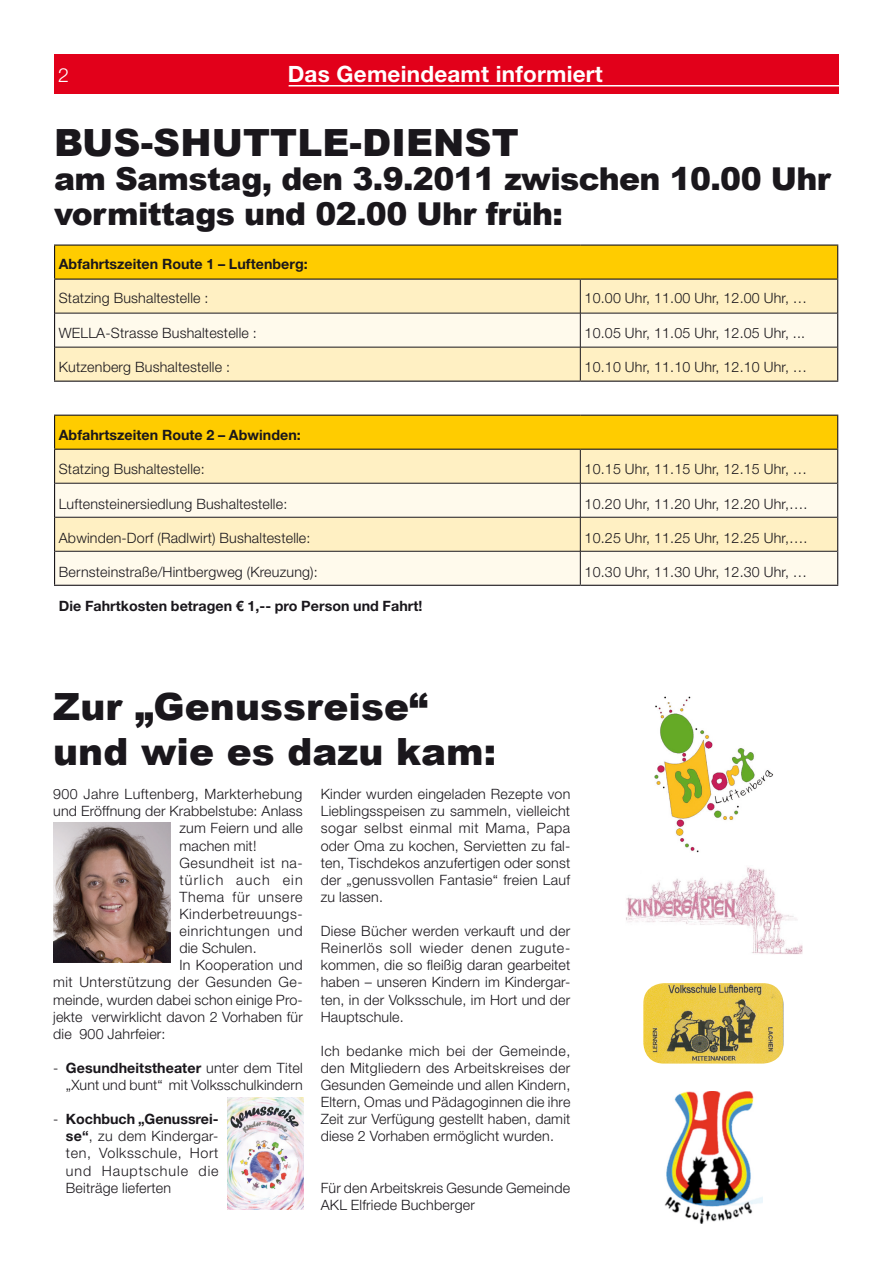
<style>
.page{position:relative;width:893px;height:1263px;background:#fff}
.page>*{position:absolute;margin:0;border:0;box-sizing:border-box;transform-origin:0 0}
.t1{font:900 37.5px/44.7px "Arial";color:#1a171c}
.t2{font:900 31.5px/34.5px "Arial";letter-spacing:-.02em;color:#1a171c}
.t3{font:700 22.5px "Helvetica Neue LT Std";letter-spacing:.01em;color:#fff}
.t4{font:300 19.5px "Helvetica Neue LT Std";color:#fff}
.t5{font:300 14.25px/17.1px "Helvetica Neue LT Std";letter-spacing:.015em;color:#1a171c;text-align:justify}
.t6{font:700 14.25px "Helvetica Neue LT Std";letter-spacing:.005em;color:#1a171c}
.t7{font:300 14.25px "Helvetica Neue LT Std";letter-spacing:.035em;color:#1a171c}
.t8{font:300 14.25px "Helvetica Neue LT Std";letter-spacing:.045em;color:#1a171c}
.t9{font:300 14.25px "Helvetica Neue LT Std";letter-spacing:.04em;color:#1a171c}
.t10{font:300 14.25px "Helvetica Neue LT Std";letter-spacing:.085em;color:#1a171c}
.s1{font-weight:700}
</style>
<div class="page">
<div style="left:54px;top:54px;width:785px;height:40px;background:#e2001a"></div>
<hr style="left:289px;top:85px;width:550px;height:1px;background:#fff">
<div style="left:55px;top:246px;width:782px;height:33px;background:#fc0"></div>
<div style="left:55px;top:280px;width:782px;height:33px;background:#fff0c3"></div>
<svg style="left:55px;top:314px;width:783px;height:271px;background:#fcf4db"></svg>
<div style="left:55px;top:416px;width:782px;height:33px;background:#fc0"></div>
<hr style="left:54px;top:244px;width:526px;height:2px;background:#1a171c">
<hr style="left:54px;top:246px;width:1px;height:33px;background:#1a171c">
<hr style="left:580px;top:244px;width:258px;height:2px;background:#1a171c">
<hr style="left:837px;top:246px;width:1px;height:33px;background:#1a171c">
<hr style="left:54px;top:280px;width:1px;height:33px;background:#1a171c">
<hr style="left:837px;top:280px;width:1px;height:33px;background:#1a171c">
<hr style="left:54px;top:313px;width:1px;height:34px;background:#1a171c">
<hr style="left:837px;top:313px;width:1px;height:34px;background:#1a171c">
<hr style="left:54px;top:347px;width:1px;height:34px;background:#1a171c">
<hr style="left:837px;top:347px;width:1px;height:34px;background:#1a171c">
<hr style="left:54px;top:381px;width:526px;height:1px;background:#1a171c">
<hr style="left:580px;top:381px;width:258px;height:1px;background:#1a171c">
<hr style="left:54px;top:415px;width:526px;height:1px;background:#1a171c">
<hr style="left:54px;top:416px;width:1px;height:33px;background:#1a171c">
<hr style="left:580px;top:415px;width:258px;height:1px;background:#1a171c">
<hr style="left:837px;top:416px;width:1px;height:33px;background:#1a171c">
<hr style="left:54px;top:450px;width:1px;height:33px;background:#1a171c">
<hr style="left:837px;top:450px;width:1px;height:33px;background:#1a171c">
<hr style="left:54px;top:483px;width:1px;height:34px;background:#1a171c">
<hr style="left:837px;top:483px;width:1px;height:34px;background:#1a171c">
<hr style="left:54px;top:517px;width:1px;height:34px;background:#1a171c">
<hr style="left:837px;top:517px;width:1px;height:34px;background:#1a171c">
<hr style="left:54px;top:551px;width:1px;height:34px;background:#1a171c">
<hr style="left:837px;top:551px;width:1px;height:34px;background:#1a171c">
<hr style="left:54px;top:585px;width:526px;height:1px;background:#1a171c">
<hr style="left:580px;top:585px;width:258px;height:1px;background:#1a171c">
<hr style="left:580px;top:450px;width:1px;height:33px;background:#1a171c">
<hr style="left:55px;top:483px;width:525px;height:1px;background:#1a171c">
<hr style="left:580px;top:483px;width:257px;height:1px;background:#1a171c">
<hr style="left:580px;top:483px;width:1px;height:34px;background:#1a171c">
<hr style="left:55px;top:517px;width:525px;height:1px;background:#1a171c">
<hr style="left:580px;top:517px;width:257px;height:1px;background:#1a171c">
<hr style="left:580px;top:517px;width:1px;height:34px;background:#1a171c">
<hr style="left:55px;top:551px;width:525px;height:1px;background:#1a171c">
<hr style="left:580px;top:551px;width:257px;height:1px;background:#1a171c">
<hr style="left:580px;top:551px;width:1px;height:34px;background:#1a171c">
<hr style="left:580px;top:280px;width:1px;height:33px;background:#1a171c">
<hr style="left:55px;top:313px;width:525px;height:1px;background:#1a171c">
<hr style="left:580px;top:313px;width:257px;height:1px;background:#1a171c">
<hr style="left:580px;top:313px;width:1px;height:34px;background:#1a171c">
<hr style="left:55px;top:347px;width:525px;height:1px;background:#1a171c">
<hr style="left:580px;top:347px;width:257px;height:1px;background:#1a171c">
<hr style="left:580px;top:347px;width:1px;height:34px;background:#1a171c">
<hr style="left:54px;top:279px;width:526px;height:1px;background:#1a171c">
<hr style="left:580px;top:279px;width:258px;height:1px;background:#1a171c">
<hr style="left:54px;top:449px;width:526px;height:1px;background:#1a171c">
<hr style="left:580px;top:449px;width:258px;height:1px;background:#1a171c">
<img style="left:654px;top:696px;width:120px;height:157px">
<img style="left:664px;top:1092px;width:99px;height:132px">
<img style="left:626px;top:867px;width:177px;height:87px">
<img style="left:643px;top:983px;width:140px;height:80px">
<img style="left:53px;top:822px;width:118px;height:140px">
<img style="left:227px;top:1097px;width:77px;height:113px">
<h3 class="t4" style="left:58px;top:63px;width:12px">2</h3>
<h3 class="t3" style="left:288px;top:60px;width:317px">Das Gemeindeamt informiert</h3>
<h1 class="t1" style="left:54px;top:119px;width:466px">Bus-Shuttle-Dienst</h1>
<h2 class="t2" style="left:54px;top:161px;width:779px">am Samstag, den 3.9.2011 zwischen 10.00 Uhr vormittags und 02.00 Uhr früh:</h2>
<p class="t6" style="left:59px;top:255px;width:250px">Abfahrtszeiten Route 1 – Luftenberg:</p>
<p class="t5" style="left:59px;top:289px;width:151px">Statzing Bushaltestelle :</p>
<p class="t5" style="left:585px;top:289px;width:224px">10.00 Uhr, 11.00 Uhr, 12.00 Uhr, …</p>
<p class="t5" style="left:59px;top:324px;width:200px">WELLA-Strasse Bushaltestelle :</p>
<p class="t5" style="left:585px;top:324px;width:222px">10.05 Uhr, 11.05 Uhr, 12.05 Uhr, ...</p>
<p class="t5" style="left:59px;top:358px;width:173px">Kutzenberg Bushaltestelle :</p>
<p class="t5" style="left:585px;top:358px;width:224px">10.10 Uhr, 11.10 Uhr, 12.10 Uhr, …</p>
<p class="t6" style="left:59px;top:426px;width:243px">Abfahrtszeiten Route 2 – Abwinden:</p>
<p class="t5" style="left:59px;top:460px;width:147px">Statzing Bushaltestelle:</p>
<p class="t5" style="left:585px;top:460px;width:224px">10.15 Uhr, 11.15 Uhr, 12.15 Uhr, …</p>
<p class="t5" style="left:59px;top:495px;width:230px">Luftensteinersiedlung Bushaltestelle:</p>
<p class="t5" style="left:585px;top:495px;width:224px">10.20 Uhr, 11.20 Uhr, 12.20 Uhr,….</p>
<p class="t5" style="left:59px;top:529px;width:253px">Abwinden-Dorf (Radlwirt) Bushaltestelle:</p>
<p class="t5" style="left:585px;top:529px;width:224px">10.25 Uhr, 11.25 Uhr, 12.25 Uhr,….</p>
<p class="t5" style="left:59px;top:563px;width:261px">Bernsteinstraße/Hintbergweg (Kreuzung):</p>
<p class="t5" style="left:585px;top:563px;width:224px">10.30 Uhr, 11.30 Uhr, 12.30 Uhr, …</p>
<p class="t6" style="left:59px;top:597px;width:365px">Die Fahrtkosten betragen € 1,-- pro Person und Fahrt!</p>
<h1 class="t1" style="left:53px;top:683px;width:445px">Zur „Genussreise“ und wie es dazu kam:</h1>
<p class="t5" style="left:53px;top:785px;width:251px">900 Jahre Luftenberg, Markterhebung</p>
<p class="t5" style="left:53px;top:802px;width:251px">und Eröffnung der Krabbelstube: Anlass</p>
<p class="t5" style="left:179px;top:819px;width:125px">zum Feiern und alle</p>
<p class="t5" style="left:179px;top:837px;width:78px">machen mit!</p>
<p class="t7" style="left:179px;top:854px;width:125px">Gesundheit ist na-</p>
<p class="t10" style="left:179px;top:871px;width:125px">türlich auch ein</p>
<p class="t8" style="left:179px;top:888px;width:125px">Thema für unsere</p>
<p class="t9" style="left:179px;top:905px;width:125px">Kinderbetreuungs-</p>
<p class="t8" style="left:179px;top:922px;width:125px">einrichtungen und</p>
<p class="t5" style="left:179px;top:939px;width:79px">die Schulen.</p>
<p class="t5" style="left:179px;top:956px;width:125px">In Kooperation und</p>
<p class="t7" style="left:53px;top:973px;width:251px">mit Unterstützung der Gesunden Ge-</p>
<p class="t5" style="left:53px;top:990px;width:251px">meinde, wurden dabei schon einige Pro-</p>
<p class="t5" style="left:53px;top:1008px;width:251px">jekte verwirklicht davon 2 Vorhaben für</p>
<p class="t5" style="left:53px;top:1025px;width:114px">die 900 Jahrfeier:</p>
<p class="t5" style="left:53px;top:1059px;width:251px;text-align:right">- <span class="s1">Gesundheitstheater</span> unter dem Titel „Xunt und bunt“ mit Volksschulkindern</p>
<p class="t5" style="left:66px;top:1110px;width:154px;text-indent:-13px">- <span class="s1">Kochbuch „Genussrei&shy;se“</span>, zu dem Kindergar&shy;ten, Volksschule, Hort und Hauptschule die Beiträge lieferten</p>
<p class="t5" style="left:321px;top:785px;width:251px">Kinder wurden eingeladen Rezepte von Lieblingsspeisen zu sammeln, vielleicht sogar selbst einmal mit Mama, Papa oder Oma zu kochen, Servietten zu fal&shy;ten, Tischdekos anzufertigen oder sonst der „genussvollen Fantasie“ freien Lauf zu lassen.</p>
<p class="t5" style="left:321px;top:922px;width:251px">Diese Bücher werden verkauft und der Reinerlös soll wieder denen zugute&shy;kommen, die so fleißig daran gearbeitet haben – unseren Kindern im Kindergar&shy;ten, in der Volksschule, im Hort und der Hauptschule.</p>
<p class="t5" style="left:321px;top:1042px;width:251px">Ich bedanke mich bei der Gemeinde, den Mitgliedern des Arbeitskreises der Gesunden Gemeinde und allen Kindern, Eltern, Omas und Pädagoginnen die ihre Zeit zur Verfügung gestellt haben, damit diese 2 Vorhaben ermöglicht wurden.</p>
<p class="t5" style="left:321px;top:1179px;width:251px">Für den Arbeitskreis Gesunde Gemeinde<br>AKL Elfriede Buchberger</p>
</div>
